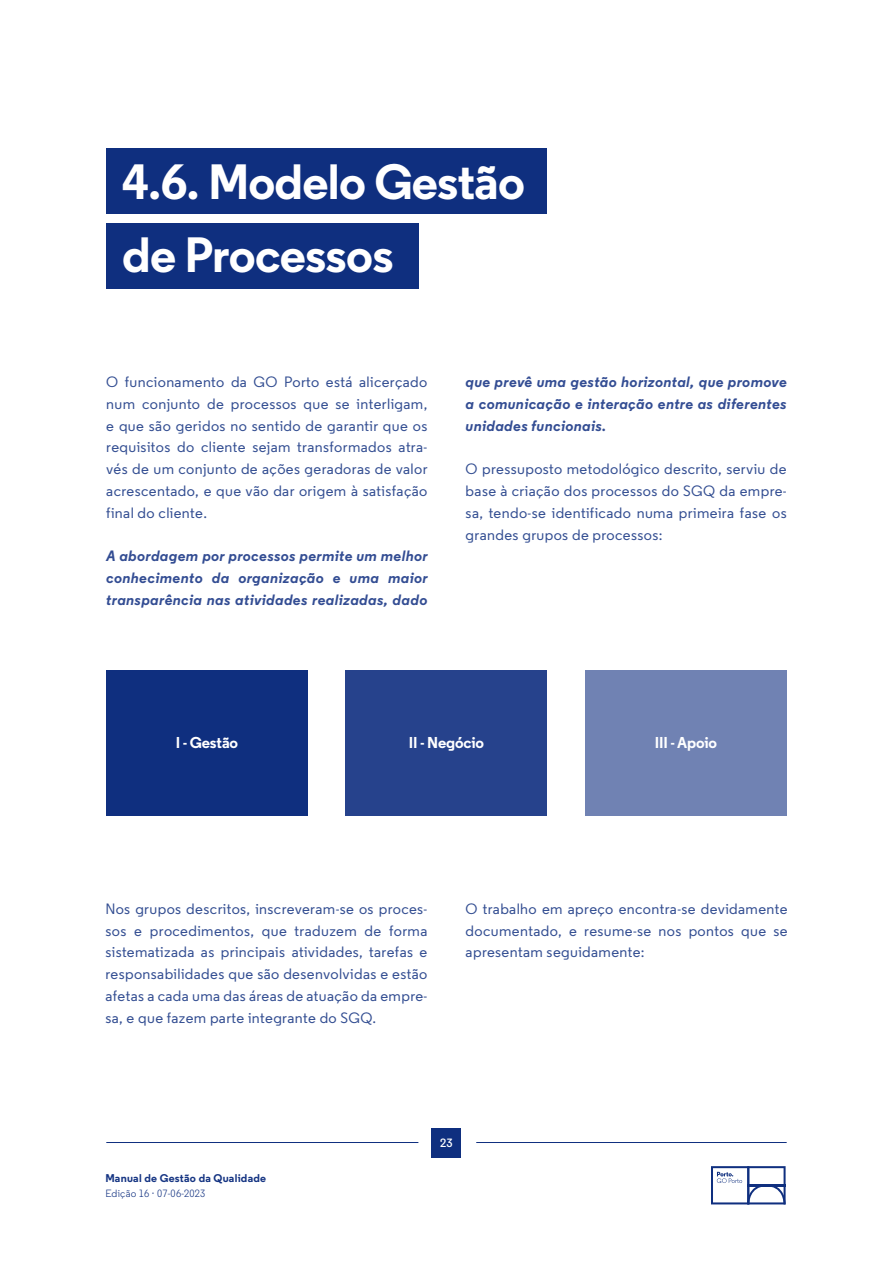
<style>
.page{position:relative;width:893px;height:1263px;background:#fff}
.page>*{position:absolute;margin:0;border:0;box-sizing:border-box;transform-origin:0 0}
.t1{font:700 49.5px "Regular";letter-spacing:-.015em;color:#fff}
.t2{font:700 15.75px "Regular";letter-spacing:-.01em;color:#fff}
.t3{font:500 15px/21.8px "Regular";letter-spacing:.025em;color:#334e92;text-align:justify}
.t4{font:italic 700 15px/21.8px "Regular";letter-spacing:.025em;color:#334d93;text-align:justify}
.t5{font:600 12px "Regular";color:#fff}
.t6{font:700 11.25px "Regular";letter-spacing:.02em;color:#163583}
.t7{font:10.5px "Regular";letter-spacing:.02em;color:#163583}
</style>
<div class="page">
<div style="left:432px;top:1127px;width:29px;height:30px;background:#0f2f7f"></div>
<hr style="left:476px;top:1142px;width:311px;height:1px;background:#0f2f7f">
<hr style="left:106px;top:1142px;width:312px;height:1px;background:#0f2f7f">
<svg style="left:711px;top:1166px;width:75px;height:38px"></svg>
<div style="left:106px;top:670px;width:202px;height:146px;background:#0f2f7f"></div>
<div style="left:346px;top:670px;width:201px;height:146px;background:#26428c"></div>
<div style="left:585px;top:670px;width:202px;height:146px;background:#7082b3"></div>
<div style="left:106px;top:149px;width:441px;height:65px;background:#0f2f7f"></div>
<div style="left:106px;top:224px;width:313px;height:65px;background:#0f2f7f"></div>
<p class="t1" style="left:122px;top:149px;width:404px">4.6. Modelo Gestão</p>
<p class="t1" style="left:122px;top:222px;width:273px">de Processos</p>
<p class="t3" style="left:106px;top:371px;width:323px">O funcionamento da GO Porto está alicerçado num conjunto de processos que se interligam, e que são geridos no sentido de garantir que os requisitos do cliente sejam transformados atra&shy;vés de um conjunto de ações geradoras de valor acrescentado, e que vão dar origem à satisfação final do cliente.</p>
<p class="t4" style="left:106px;top:545px;width:323px">A abordagem por processos permite um melhor conhecimento da organização e uma maior transparência nas atividades realizadas, dado</p>
<p class="t4" style="left:466px;top:371px;width:323px">que prevê uma gestão horizontal, que promove a comunicação e interação entre as diferentes unidades funcionais.</p>
<p class="t3" style="left:466px;top:458px;width:323px">O pressuposto metodológico descrito, serviu de base à criação dos processos do SGQ da empre&shy;sa, tendo-se identificado numa primeira fase os grandes grupos de processos:</p>
<p class="t2" style="left:176px;top:732px;width:64px">I - Gestão</p>
<p class="t2" style="left:409px;top:732px;width:77px">II - Negócio</p>
<p class="t2" style="left:655px;top:732px;width:64px">III - Apoio</p>
<p class="t3" style="left:105px;top:898px;width:323px">Nos grupos descritos, inscreveram-se os proces&shy;sos e procedimentos, que traduzem de forma sistematizada as principais atividades, tarefas e responsabilidades que são desenvolvidas e estão afetas a cada uma das áreas de atuação da empre&shy;sa, e que fazem parte integrante do SGQ.</p>
<p class="t3" style="left:466px;top:898px;width:323px">O trabalho em apreço encontra-se devidamente documentado, e resume-se nos pontos que se apresentam seguidamente:</p>
<p class="t6" style="left:105px;top:1171px;width:162px">Manual de Gestão da Qualidade</p>
<p class="t7" style="left:105px;top:1186px;width:102px">Edição 16 · 07-06-2023</p>
<p class="t5" style="left:440px;top:1135px;width:14px">23</p>
</div>
